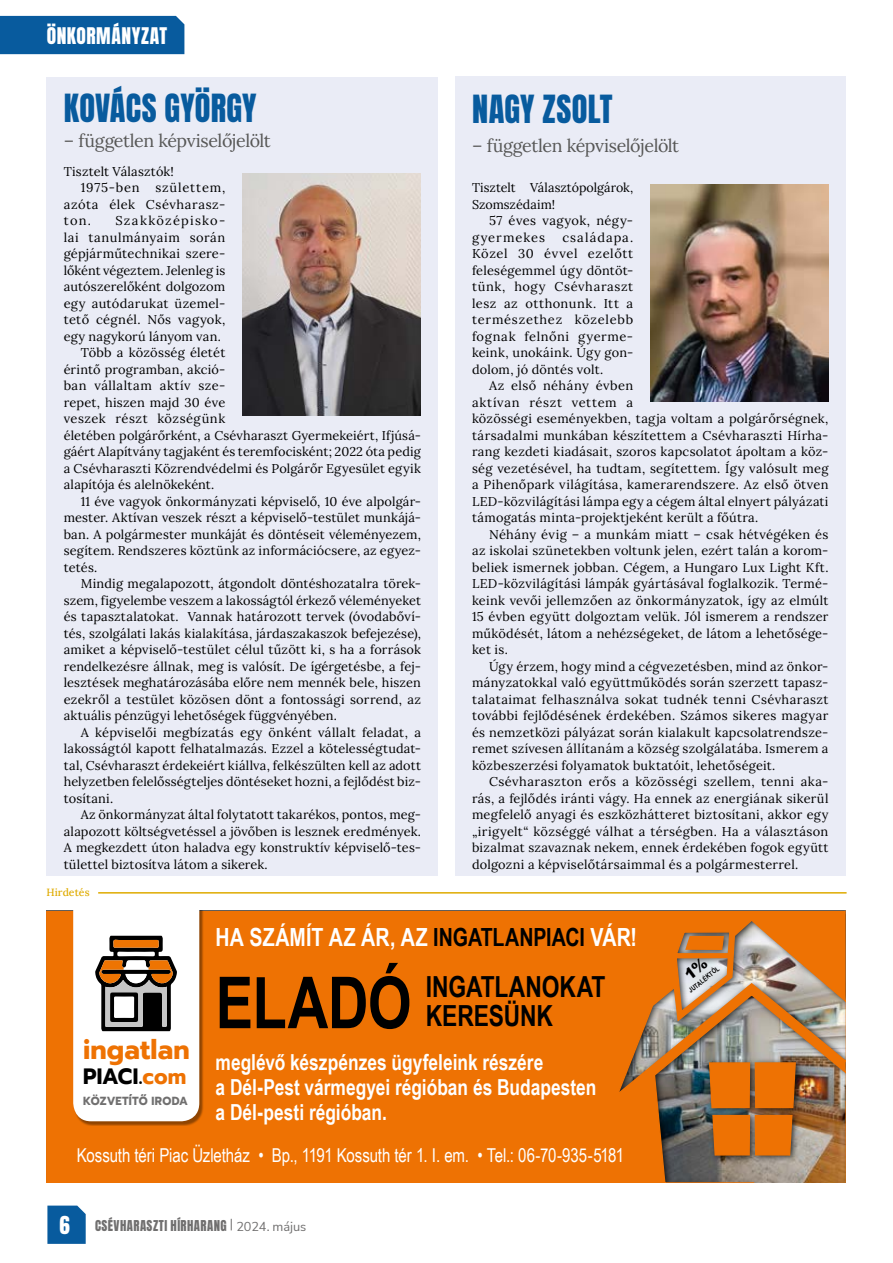
<style>
.page{position:relative;width:893px;height:1263px;background:#fff}
.page>*{position:absolute;margin:0;border:0;box-sizing:border-box;transform-origin:0 0}
.t1{font:700 71.7px "Arial Narrow";letter-spacing:-.01em;color:#000;scale:.96 1}
.t2{font:33px "Anton";letter-spacing:.005em;color:#085b9e}
.t3{font:700 29.1px/29.1px "Arial Narrow";letter-spacing:-.005em;color:#000;scale:.96 1}
.t4{font:700 27.3px "Prompt";letter-spacing:.005em;color:#ee7203;scale:.96 1}
.t5{font:700 25.05px "Arial Narrow";color:#fff;scale:.96 1}
.t6{font:700 22.2px "Prompt";letter-spacing:.005em;color:#000;scale:.96 1}
.t7{font:700 22.05px/25px "Arial Narrow";color:#fff;scale:.96 1}
.t8{font:21px "Anton";color:#fff}
.t9{font:19.5px "Anton";letter-spacing:.03em;color:#fff}
.t10{font:19.2px "Arial Narrow";letter-spacing:-.005em;color:#fff;scale:.96 1}
.t11{font:18px "Lora";letter-spacing:-.025em;color:#575756}
.t12{font:12.75px/16.5px "Lora";letter-spacing:.015em;color:#000;text-align:justify}
.t13{font:12.75px "Lora";letter-spacing:.04em;color:#000}
.t14{font:12.75px "Lora";letter-spacing:.045em;color:#000}
.t15{font:12.75px "Anton";letter-spacing:.035em;color:#706f6f}
.t16{font:12.75px/16.5px "Lora";letter-spacing:.05em;color:#000}
.t17{font:12.75px "Lora";letter-spacing:.065em;color:#000}
.t18{font:12.75px "Lora";letter-spacing:.095em;color:#000}
.t19{font:700 11.7px "Prompt";letter-spacing:.01em;color:#706f6f;scale:.96 1}
.t20{font:500 10.5px "Lora";letter-spacing:.005em;color:#dfab00}
.t21{font:700 6.75px "Arial Narrow";color:#000}
.s1{color:#000}
.s2{color:#ee7203}
.s3{font-family:"Nunito Sans"}
</style>
<div class="page">
<svg style="left:46px;top:911px;width:799px;height:271px;background:#dd7518"></svg>
<div style="left:74px;top:911px;width:130px;height:215px;background:#000;opacity:.4"></div>
<svg style="left:73px;top:911px;width:126px;height:210px"></svg>
<div style="left:455px;top:77px;width:390px;height:799px;background:#eaecf6"></div>
<img style="left:650px;top:184px;width:178px;height:218px">
<hr style="left:98px;top:892px;width:749px;height:1px;background:#dfab00">
<div style="left:47px;top:78px;width:391px;height:798px;background:#eaecf6"></div>
<img style="left:242px;top:174px;width:179px;height:241px">
<svg style="left:47px;top:1205px;width:39px;height:39px;background:#1664a3"></svg>
<div style="left:0;top:16px;width:184px;height:38px;background:#085b9e"></div>
<svg style="left:684px;top:957px;width:25px;height:23px"></svg>
<h3 class="t9" style="left:47px;top:26px;width:122px">ÖNKORMÁNYZAT</h3>
<h2 class="t2" style="left:64px;top:91px;width:194px">KOVÁCS GYÖRGY</h2>
<h3 class="t11" style="left:64px;top:127px;width:209px">– független képviselőjelölt</h3>
<p class="t12" style="left:64px;top:162px;width:112px">Tisztelt Választók!</p>
<p class="t17" style="left:81px;top:178px;width:146px">1975-ben születtem,</p>
<p class="t14" style="left:64px;top:194px;width:163px">azóta élek Csévharasz-</p>
<p class="t12" style="left:64px;top:211px;width:29px">ton.</p>
<p class="t18" style="left:115px;top:211px;width:111px">Szakközépisko-</p>
<p class="t14" style="left:64px;top:227px;width:163px">lai tanulmányaim során</p>
<p class="t12" style="left:64px;top:244px;width:163px">gépjárműtechnikai szere-</p>
<p class="t12" style="left:64px;top:261px;width:163px">lőként végeztem. Jelenleg is</p>
<p class="t12" style="left:64px;top:277px;width:163px">autószerelőként dolgozom</p>
<p class="t12" style="left:64px;top:294px;width:163px">egy autódarukat üzemel-</p>
<p class="t12" style="left:64px;top:310px;width:163px">tető cégnél. Nős vagyok,</p>
<p class="t12" style="left:64px;top:327px;width:159px">egy nagykorú lányom van.</p>
<p class="t12" style="left:81px;top:343px;width:146px">Több a közösség életét</p>
<p class="t12" style="left:64px;top:360px;width:163px">érintő programban, akció-</p>
<p class="t13" style="left:64px;top:376px;width:163px">ban vállaltam aktív sze-</p>
<p class="t12" style="left:64px;top:393px;width:163px">repet, hiszen majd 30 éve</p>
<p class="t13" style="left:64px;top:409px;width:163px">veszek részt községünk</p>
<p class="t12" style="left:64px;top:426px;width:359px">életében polgárőrként, a Csévharaszt Gyermekeiért, Ifjúsá-</p>
<p class="t12" style="left:64px;top:442px;width:359px">gáért Alapítvány tagjaként és teremfocisként; 2022 óta pedig</p>
<p class="t12" style="left:64px;top:459px;width:359px">a Csévharaszti Közrendvédelmi és Polgárőr Egyesület egyik</p>
<p class="t12" style="left:64px;top:475px;width:152px">alapítója és alelnökeként.</p>
<p class="t12" style="left:81px;top:492px;width:342px">11 éve vagyok önkormányzati képviselő, 10 éve alpolgár-</p>
<p class="t12" style="left:64px;top:508px;width:359px">mester. Aktívan veszek részt a képviselő-testület munkájá-</p>
<p class="t12" style="left:64px;top:525px;width:359px">ban. A polgármester munkáját és döntéseit véleményezem,</p>
<p class="t12" style="left:64px;top:541px;width:359px">segítem. Rendszeres köztünk az információcsere, az egyez-</p>
<p class="t12" style="left:64px;top:558px;width:35px">tetés.</p>
<p class="t12" style="left:81px;top:574px;width:342px">Mindig megalapozott, átgondolt döntéshozatalra törek-</p>
<p class="t12" style="left:64px;top:591px;width:359px">szem, figyelembe veszem a lakosságtól érkező véleményeket</p>
<p class="t12" style="left:64px;top:607px;width:359px">és tapasztalatokat. Vannak határozott tervek (óvodabőví-</p>
<p class="t12" style="left:64px;top:624px;width:359px">tés, szolgálati lakás kialakítása, járdaszakaszok befejezése),</p>
<p class="t12" style="left:64px;top:640px;width:359px">amiket a képviselő-testület célul tűzött ki, s ha a források</p>
<p class="t12" style="left:64px;top:657px;width:359px">rendelkezésre állnak, meg is valósít. De ígérgetésbe, a fej-</p>
<p class="t12" style="left:64px;top:673px;width:359px">lesztések meghatározásába előre nem mennék bele, hiszen</p>
<p class="t12" style="left:64px;top:690px;width:359px">ezekről a testület közösen dönt a fontossági sorrend, az</p>
<p class="t12" style="left:64px;top:706px;width:275px">aktuális pénzügyi lehetőségek függvényében.</p>
<p class="t12" style="left:81px;top:723px;width:342px">A képviselői megbízatás egy önként vállalt feladat, a</p>
<p class="t12" style="left:64px;top:739px;width:359px">lakosságtól kapott felhatalmazás. Ezzel a kötelességtudat-</p>
<p class="t12" style="left:64px;top:756px;width:359px">tal, Csévharaszt érdekeiért kiállva, felkészülten kell az adott</p>
<p class="t12" style="left:64px;top:772px;width:359px">helyzetben felelősségteljes döntéseket hozni, a fejlődést biz-</p>
<p class="t12" style="left:64px;top:789px;width:51px">tosítani.</p>
<p class="t12" style="left:81px;top:805px;width:342px">Az önkormányzat által folytatott takarékos, pontos, meg-</p>
<p class="t12" style="left:64px;top:822px;width:359px">alapozott költségvetéssel a jövőben is lesznek eredmények.</p>
<p class="t12" style="left:64px;top:838px;width:359px">A megkezdett úton haladva egy konstruktív képviselő-tes-</p>
<p class="t12" style="left:64px;top:855px;width:206px">tülettel biztosítva látom a sikerek.</p>
<p class="t20" style="left:46px;top:884px;width:45px">Hirdetés</p>
<h2 class="t2" style="left:472px;top:93px;width:142px">NAGY ZSOLT</h2>
<h3 class="t11" style="left:472px;top:132px;width:209px">– független képviselőjelölt</h3>
<p class="t12" style="left:472px;top:178px;width:163px">Tisztelt Választópolgárok,<br>Szomszédaim!</p>
<p class="t16" style="left:472px;top:211px;width:163px;text-indent:17px">57 éves vagyok, négy&shy;gyermekes</p>
<p class="t12" style="left:472px;top:228px;width:163px;text-indent:90px">családapa.<br>Közel 30 évvel ezelőtt feleségemmel úgy döntöt&shy;tünk, hogy Csévharaszt lesz az otthonunk. Itt a természethez közelebb fognak felnőni gyerme&shy;keink, unokáink. Úgy gon&shy;dolom, jó döntés volt.</p>
<p class="t12" style="left:472px;top:376px;width:358px;text-align:left;text-indent:17px">Az első néhány évben<br>aktívan részt vettem a<br>közösségi eseményekben, tagja voltam a polgárőrségnek, társadalmi munkában készítettem a Csévharaszti Hírha&shy;rang kezdeti kiadásait, szoros kapcsolatot ápoltam a köz&shy;ség vezetésével, ha tudtam, segítettem. Így valósult meg a Pihenőpark világítása, kamerarendszere. Az első ötven LED-közvilágítási lámpa egy a cégem által elnyert pályázati támogatás minta-projektjeként került a főútra.</p>
<p class="t12" style="left:472px;top:525px;width:358px;text-indent:17px">Néhány évig – a munkám miatt – csak hétvégéken és az iskolai szünetekben voltunk jelen, ezért talán a korom&shy;beliek ismernek jobban. Cégem, a Hungaro Lux Light Kft.<br>LED-közvilágítási lámpák gyártásával foglalkozik. Termé&shy;keink vevői jellemzően az önkormányzatok, így az elmúlt 15 évben együtt dolgoztam velük. Jól ismerem a rendszer működését, látom a nehézségeket, de látom a lehetősége&shy;ket is.</p>
<p class="t12" style="left:472px;top:657px;width:358px;text-indent:17px">Úgy érzem, hogy mind a cégvezetésben, mind az önkor&shy;mányzatokkal való együttműködés során szerzett tapasz&shy;talataimat felhasználva sokat tudnék tenni Csévharaszt további fejlődésének érdekében. Számos sikeres magyar és nemzetközi pályázat során kialakult kapcsolatrendsze&shy;remet szívesen állítanám a község szolgálatába. Ismerem a közbeszerzési folyamatok buktatóit, lehetőségeit.</p>
<p class="t12" style="left:472px;top:772px;width:358px;text-indent:17px">Csévharaszton erős a közösségi szellem, tenni aka&shy;rás, a fejlődés iránti vágy. Ha ennek az energiának sikerül megfelelő anyagi és eszközhátteret biztosítani, akkor egy „irigyelt“ községgé válhat a térségben. Ha a választáson bizalmat szavaznak nekem, ennek érdekében fogok együtt dolgozni a képviselőtársaimmal és a polgármesterrel.</p>
<h3 class="t5" style="left:216px;top:918px;width:441px">HA SZÁMÍT AZ ÁR, AZ <span class="s1">INGATLANPIACI</span> VÁR!</h3>
<h1 class="t1" style="left:216px;top:949px;width:206px">ELADÓ</h1>
<h3 class="t3" style="left:426px;top:971px;width:189px">INGATLANOKAT<br>KERESÜNK</h3>
<h3 class="t4" style="left:83px;top:1029px;width:112px">ingatlan</h3>
<h3 class="t6" style="left:83px;top:1060px;width:109px">PIACI.<span class="s2">com</span></h3>
<p class="t19" style="left:83px;top:1092px;width:111px">KÖZVETÍTŐ IRODA</p>
<h3 class="t7" style="left:216px;top:1048px;width:398px">meglévő készpénzes ügyfeleink részére<br>a Dél-Pest vármegyei régióban és Budapesten a Dél-pesti régióban.</h3>
<h3 class="t10" style="left:77px;top:1141px;width:572px">Kossuth téri Piac Üzletház • Bp., 1191 Kossuth tér 1. I. em. • Tel.: 06-70-935-5181</h3>
<h3 class="t8" style="left:60px;top:1215px;width:12px">6</h3>
<p class="t15" style="left:95px;top:1219px;width:213px">CSÉVHARASZTI HÍRHARANG <sup>|</sup> <span class="s3">2024. május</span></p>
<p class="t21" style="left:686px;top:987px;width:39px;rotate:-39deg">JUTALÉKTÓL</p>
</div>
